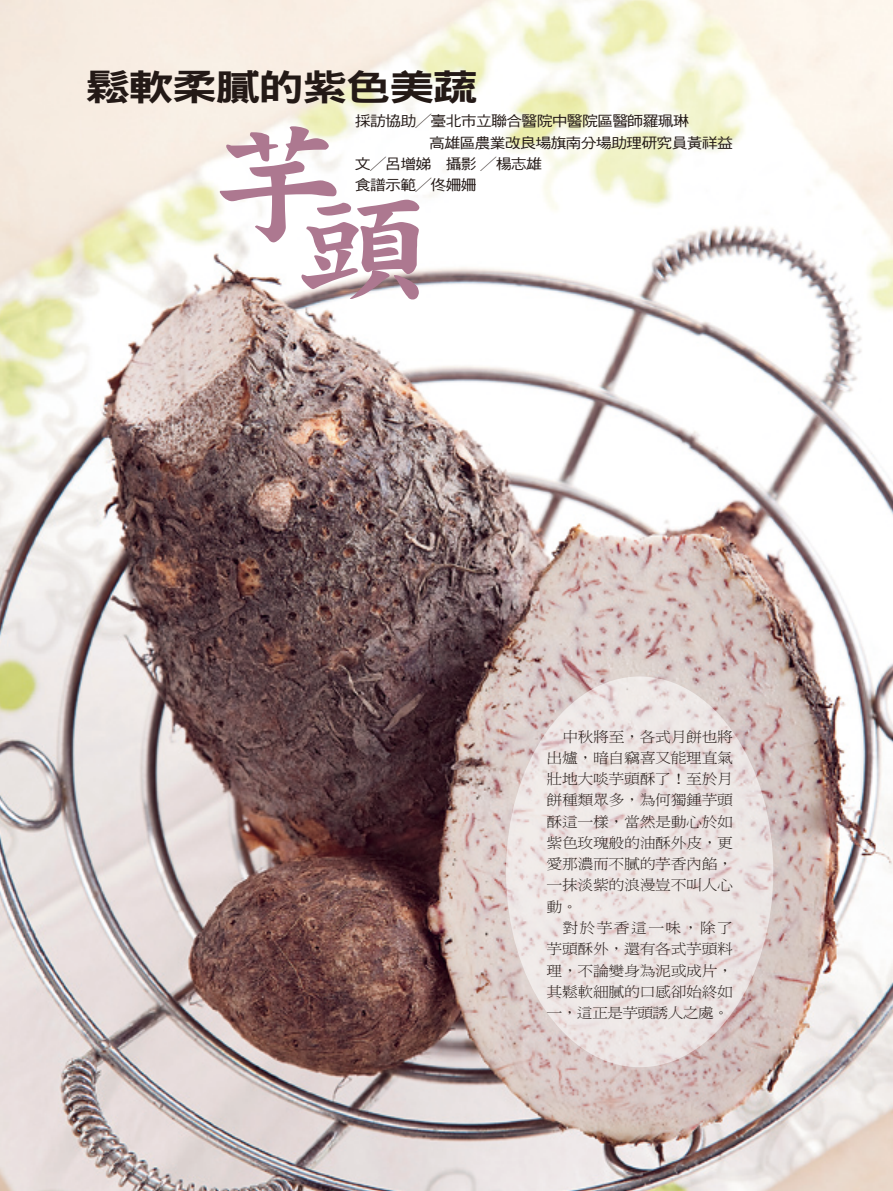
<style>
.page{position:relative;width:893px;height:1191px;background:#fff}
.page>*{position:absolute;margin:0;border:0;box-sizing:border-box;transform-origin:0 0}
.t1{font:126.9px "DF Kai Shu XB HK BF";color:#ad7890;scale:1.11 1}
.t2{font:36.6px "DF Hei Std W9";letter-spacing:-.05em;color:#231916;scale:1.25 1}
.t3{font:14.4px/21.3px "DF Ming Std W3";letter-spacing:-.025em;color:#231916;text-align:justify;scale:1.11 1}
.t4{font:14.4px "DF Hei Std W5";letter-spacing:-.05em;color:#231916;scale:1.11 1}
</style>
<div class="page">
<img style="left:0;top:0;width:893px;height:1191px">
<svg style="left:506px;top:676px;width:267px;height:391px;background:#ebe3e2"></svg>
<h2 class="t2" style="left:85px;top:67px;width:316px">鬆軟柔膩的紫色美蔬</h2>
<p class="t4" style="left:355px;top:113px;width:302px">採訪協助╱臺北市立聯合醫院中醫院區醫師羅珮琳</p>
<p class="t4" style="left:429px;top:135px;width:275px">高雄區農業改良場旗南分場助理研究員黃祥益</p>
<p class="t4" style="left:355px;top:156px;width:170px">文╱呂增娣　攝影 ╱楊志雄</p>
<h1 class="t1" style="left:205px;top:119px;width:129px">芋</h1>
<p class="t4" style="left:355px;top:177px;width:111px">食譜示範╱佟姍姍</p>
<h1 class="t1" style="left:291px;top:185px;width:129px">頭</h1>
<p class="t3" style="left:547px;top:725px;width:170px;text-indent:16px">中秋將至，各式月餅也將出爐，暗自竊喜又能理直氣壯地大啖芋頭酥了！至於月餅種類眾多，為何獨鍾芋頭酥這一樣，當然是動心於如紫色玫瑰般的油酥外皮，更愛那濃而不膩的芋香內餡，一抹淡紫的浪漫豈不叫人心動。</p>
<p class="t3" style="left:547px;top:917px;width:170px;text-indent:16px">對於芋香這一味，除了芋頭酥外，還有各式芋頭料理，不論變身為泥或成片，其鬆軟細膩的口感卻始終如一，這正是芋頭誘人之處。</p>
</div>
